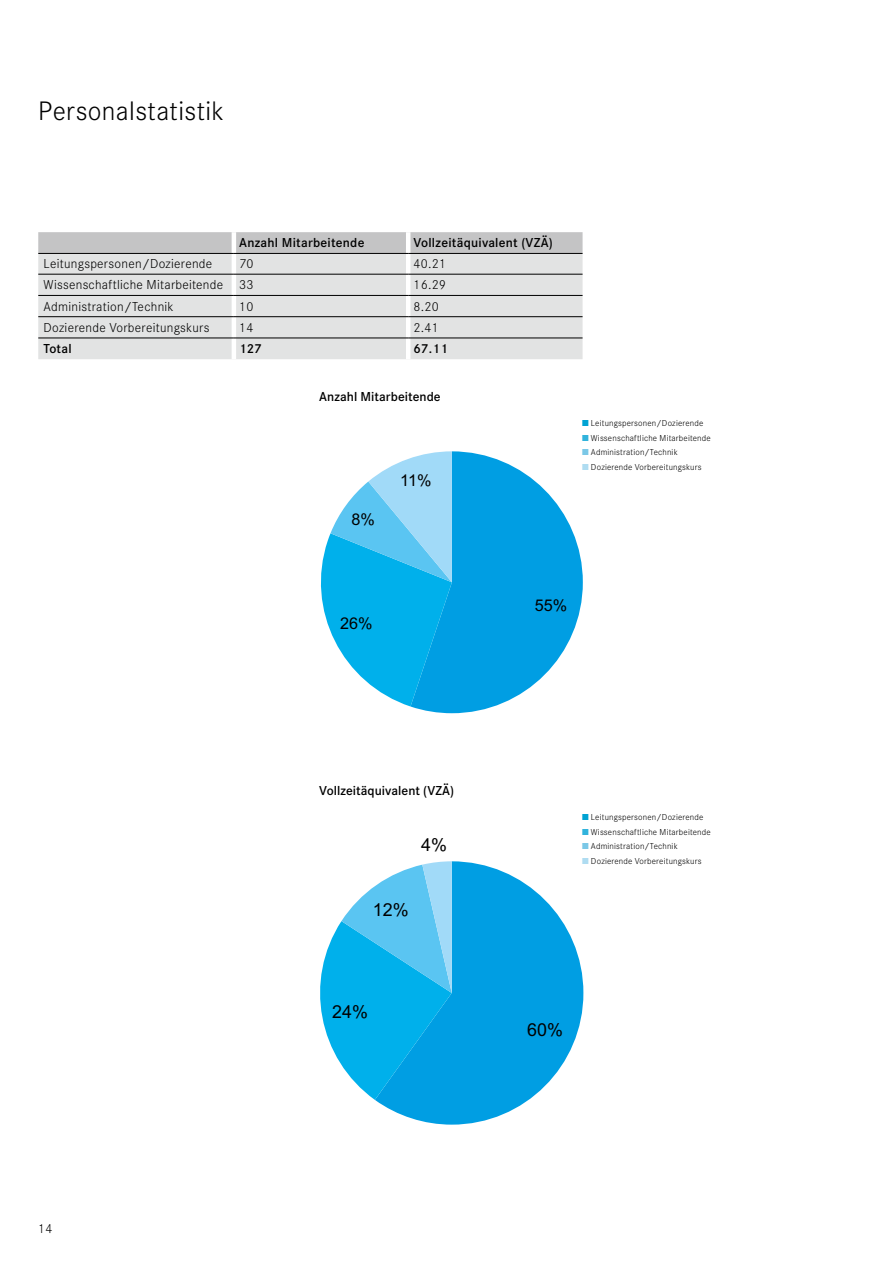
<style>
.page{position:relative;width:893px;height:1263px;background:#fff}
.page>*{position:absolute;margin:0;border:0;box-sizing:border-box;transform-origin:0 0}
.t1{font:300 27.75px "Corporate S";letter-spacing:.015em;color:#000}
.t2{font:17.85px "Arial";color:#000}
.t3{font:16.2px "Arial";color:#000}
.t4{font:300 13.5px "Corporate S";letter-spacing:.02em;color:#000}
.t5{font:600 13.5px "Corporate S";letter-spacing:.01em;color:#000}
.t6{font:300 9px "Corporate S";letter-spacing:.02em;color:#000}
.s1{color:#00a3d3}
.s2{color:#31b3dc}
.s3{color:#7bc8e7}
.s4{color:#afdcf1}
</style>
<div class="page">
<svg style="left:38px;top:232px;width:545px;height:21px;background:#c4c4c5"></svg>
<div style="left:38px;top:254px;width:545px;height:105px;background:#e2e3e3"></div>
<hr style="left:232px;top:232px;width:4px;height:21px;background:#fff">
<hr style="left:406px;top:232px;width:4px;height:21px;background:#fff">
<hr style="left:232px;top:254px;width:4px;height:20px;background:#fff">
<hr style="left:406px;top:254px;width:4px;height:20px;background:#fff">
<hr style="left:232px;top:274px;width:4px;height:21px;background:#fff">
<hr style="left:406px;top:274px;width:4px;height:21px;background:#fff">
<hr style="left:232px;top:317px;width:4px;height:21px;background:#fff">
<hr style="left:406px;top:317px;width:4px;height:21px;background:#fff">
<hr style="left:232px;top:338px;width:4px;height:21px;background:#fff">
<hr style="left:406px;top:338px;width:4px;height:21px;background:#fff">
<hr style="left:38px;top:274px;width:196px;height:1px;background:#000">
<hr style="left:234px;top:274px;width:174px;height:1px;background:#000">
<hr style="left:408px;top:274px;width:175px;height:1px;background:#000">
<hr style="left:38px;top:253px;width:196px;height:1px;background:#000">
<hr style="left:234px;top:253px;width:174px;height:1px;background:#000">
<hr style="left:408px;top:253px;width:175px;height:1px;background:#000">
<hr style="left:232px;top:296px;width:4px;height:20px;background:#fff">
<hr style="left:406px;top:296px;width:4px;height:20px;background:#fff">
<hr style="left:38px;top:295px;width:196px;height:1px;background:#000">
<hr style="left:234px;top:295px;width:174px;height:1px;background:#000">
<hr style="left:408px;top:295px;width:175px;height:1px;background:#000">
<hr style="left:38px;top:316px;width:196px;height:1px;background:#000">
<hr style="left:234px;top:316px;width:174px;height:1px;background:#000">
<hr style="left:408px;top:316px;width:175px;height:1px;background:#000">
<hr style="left:38px;top:338px;width:196px;height:1px;background:#000">
<hr style="left:234px;top:338px;width:174px;height:1px;background:#000">
<hr style="left:408px;top:338px;width:175px;height:1px;background:#000">
<svg style="left:410px;top:451px;width:173px;height:262px;fill:#009ee3"></svg>
<svg style="left:320px;top:451px;width:132px;height:255px"></svg>
<svg style="left:375px;top:861px;width:208px;height:263px;fill:#009ee3"></svg>
<svg style="left:320px;top:861px;width:132px;height:239px"></svg>
<h1 class="t1" style="left:38px;top:92px;width:188px">Personalstatistik</h1>
<h3 class="t5" style="left:239px;top:234px;width:127px">Anzahl Mitarbeitende</h3>
<h3 class="t5" style="left:413px;top:234px;width:141px">Vollzeitäquivalent (VZÄ)</h3>
<h3 class="t4" style="left:44px;top:255px;width:170px">Leitungspersonen/Dozierende</h3>
<h3 class="t4" style="left:239px;top:255px;width:16px">70</h3>
<h3 class="t4" style="left:413px;top:255px;width:34px">40.21</h3>
<h3 class="t4" style="left:44px;top:276px;width:211px">Wissenschaftliche Mitarbeitende 33</h3>
<h3 class="t4" style="left:413px;top:276px;width:34px">16.29</h3>
<h3 class="t4" style="left:44px;top:297px;width:132px">Administration/Technik</h3>
<h3 class="t4" style="left:239px;top:297px;width:16px">10</h3>
<h3 class="t4" style="left:413px;top:297px;width:27px">8.20</h3>
<h3 class="t4" style="left:44px;top:319px;width:168px">Dozierende Vorbereitungskurs</h3>
<h3 class="t4" style="left:239px;top:319px;width:16px">14</h3>
<h3 class="t4" style="left:413px;top:319px;width:27px">2.41</h3>
<h3 class="t5" style="left:44px;top:340px;width:30px">Total</h3>
<h3 class="t5" style="left:239px;top:340px;width:24px">127</h3>
<h3 class="t5" style="left:413px;top:340px;width:36px">67.11</h3>
<h3 class="t5" style="left:319px;top:387px;width:123px">Anzahl Mitarbeitende</h3>
<h3 class="t3" style="left:352px;top:510px;width:25px">8%</h3>
<h3 class="t3" style="left:400px;top:471px;width:33px">11%</h3>
<p class="t6" style="left:583px;top:417px;width:122px"><span class="s1">■</span> Leitungspersonen/Dozierende</p>
<p class="t6" style="left:583px;top:432px;width:130px"><span class="s2">■</span> Wissenschaftliche Mitarbeitende</p>
<p class="t6" style="left:583px;top:447px;width:97px"><span class="s3">■</span> Administration/Technik</p>
<p class="t6" style="left:583px;top:461px;width:121px"><span class="s4">■</span> Dozierende Vorbereitungskurs</p>
<h3 class="t3" style="left:340px;top:614px;width:34px">26%</h3>
<h3 class="t3" style="left:535px;top:596px;width:34px">55%</h3>
<h3 class="t5" style="left:319px;top:781px;width:136px">Vollzeitäquivalent (VZÄ)</h3>
<h2 class="t2" style="left:421px;top:835px;width:27px">4%</h2>
<h2 class="t2" style="left:373px;top:900px;width:37px">12%</h2>
<h2 class="t2" style="left:332px;top:1002px;width:37px">24%</h2>
<p class="t6" style="left:583px;top:811px;width:122px"><span class="s1">■</span> Leitungspersonen/Dozierende</p>
<p class="t6" style="left:583px;top:826px;width:130px"><span class="s2">■</span> Wissenschaftliche Mitarbeitende</p>
<p class="t6" style="left:583px;top:840px;width:97px"><span class="s3">■</span> Administration/Technik</p>
<p class="t6" style="left:583px;top:855px;width:121px"><span class="s4">■</span> Dozierende Vorbereitungskurs</p>
<h2 class="t2" style="left:527px;top:1019px;width:37px">60%</h2>
<h3 class="t4" style="left:38px;top:1220px;width:16px">14</h3>
</div>
